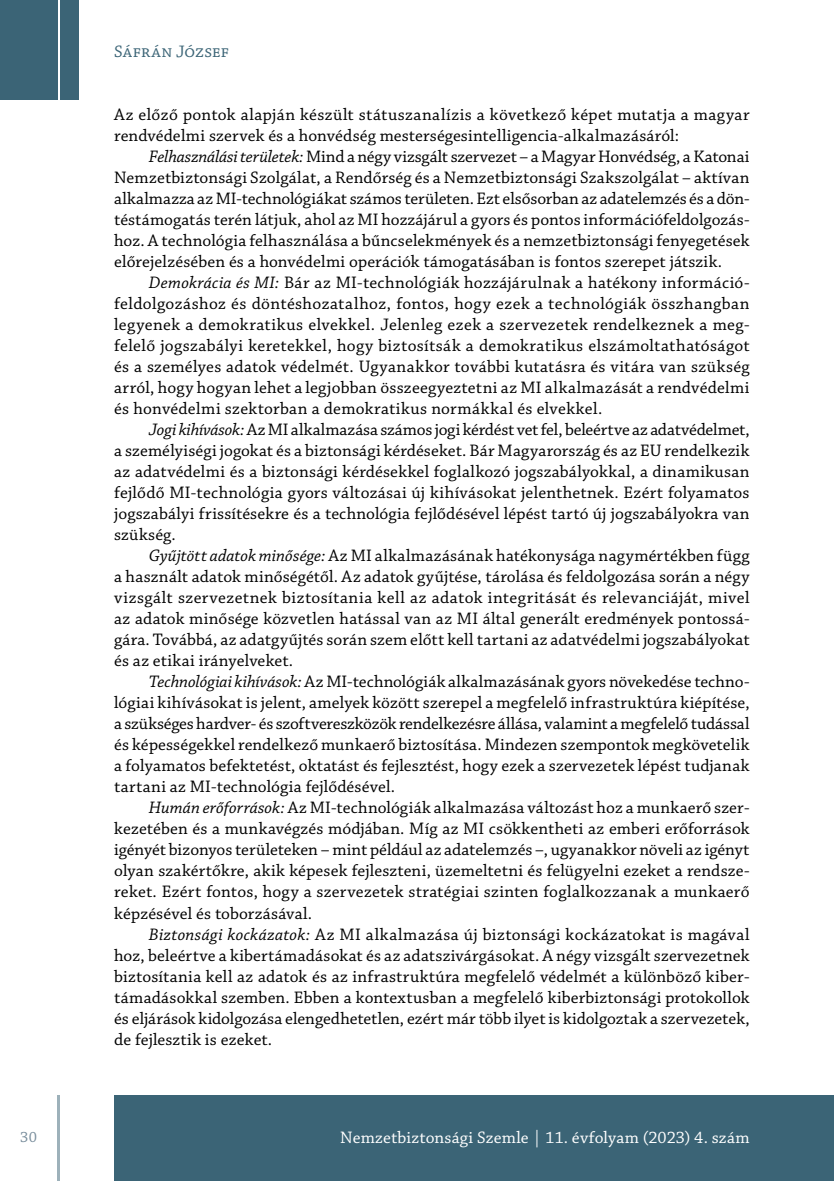
<style>
.page{position:relative;width:834px;height:1181px;background:#fff}
.page>*{position:absolute;margin:0;border:0;box-sizing:border-box;transform-origin:0 0}
.t1{font:17.5px/21px "Chaparral Pro";letter-spacing:.01em;color:#000;text-align:justify}
.t2{font:17.5px "Chaparral Pro";letter-spacing:.005em;color:#fff}
.t3{font:17.5px "Chaparral Pro";letter-spacing:.01em;color:#3b6476}
.t4{font:15.75px "Chaparral Pro";color:#778c9b}
.s1{font-style:italic}
</style>
<div class="page">
<hr style="left:57px;top:1095px;width:3px;height:86px;background:#3b6476">
<div style="left:114px;top:1095px;width:719px;height:86px;background:#3b6476"></div>
<div style="left:0;top:0;width:57px;height:99px;background:#3b6476"></div>
<div style="left:60px;top:0;width:18px;height:99px;background:#3b6476"></div>
<p class="t3" style="left:114px;top:42px;width:116px">Sáfrán József</p>
<p class="t1" style="left:114px;top:105px;width:637px">Az előző pontok alapján készült státuszanalízis a következő képet mutatja a magyar rendvédelmi szervek és a honvédség mesterségesintelligencia-alkalmazásáról:</p>
<p class="t1" style="left:114px;top:147px;width:637px;text-indent:35px"><span class="s1">Felhasználási területek:</span> Mind a négy vizsgált szervezet – a Magyar Honvédség, a Katonai Nemzetbiztonsági Szolgálat, a Rendőrség és a Nemzetbiztonsági Szakszolgálat – aktívan alkalmazza az MI-technológiákat számos területen. Ezt elsősorban az adatelemzés és a dön&shy;téstámogatás terén látjuk, ahol az MI hozzájárul a gyors és pontos információfeldolgozás&shy;hoz. A technológia felhasználása a bűncselekmények és a nemzetbiztonsági fenyegetések előrejelzésében és a honvédelmi operációk támogatásában is fontos szerepet játszik.</p>
<p class="t1" style="left:114px;top:273px;width:637px;text-indent:35px"><span class="s1">Demokrácia és MI:</span> Bár az MI-technológiák hozzájárulnak a hatékony információ&shy;feldolgozáshoz és döntéshozatalhoz, fontos, hogy ezek a technológiák összhangban legyenek a demokratikus elvekkel. Jelenleg ezek a szervezetek rendelkeznek a meg&shy;felelő jogszabályi keretekkel, hogy biztosítsák a demokratikus elszámoltathatóságot és a személyes adatok védelmét. Ugyanakkor további kutatásra és vitára van szükség arról, hogy hogyan lehet a legjobban összeegyeztetni az MI alkalmazását a rendvédelmi és honvédelmi szektorban a demokratikus normákkal és elvekkel.</p>
<p class="t1" style="left:114px;top:420px;width:637px;text-indent:35px"><span class="s1">Jogi kihívások:</span> Az MI alkalmazása számos jogi kérdést vet fel, beleértve az adatvédelmet, a személyiségi jogokat és a biztonsági kérdéseket. Bár Magyarország és az EU rendelkezik az adatvédelmi és a biztonsági kérdésekkel foglalkozó jogszabályokkal, a dinamikusan fejlődő MI-technológia gyors változásai új kihívásokat jelenthetnek. Ezért folyamatos jogszabályi frissítésekre és a technológia fejlődésével lépést tartó új jogszabályokra van szükség.</p>
<p class="t1" style="left:114px;top:546px;width:637px;text-indent:35px"><span class="s1">Gyűjtött adatok minősége:</span> Az MI alkalmazásának hatékonysága nagymértékben függ a használt adatok minőségétől. Az adatok gyűjtése, tárolása és feldolgozása során a négy vizsgált szervezetnek biztosítania kell az adatok integritását és relevanciáját, mivel az adatok minősége közvetlen hatással van az MI által generált eredmények pontossá&shy;gára. Továbbá, az adatgyűjtés során szem előtt kell tartani az adatvédelmi jogszabályokat és az etikai irányelveket.</p>
<p class="t1" style="left:114px;top:672px;width:637px;text-indent:35px"><span class="s1">Technológiai kihívások:</span> Az MI-technológiák alkalmazásának gyors növekedése techno&shy;lógiai kihívásokat is jelent, amelyek között szerepel a megfelelő infrastruktúra kiépítése, a szükséges hardver- és szoftvereszközök rendelkezésre állása, valamint a megfelelő tudással és képességekkel rendelkező munkaerő biztosítása. Mindezen szempontok megkövetelik a folyamatos befektetést, oktatást és fejlesztést, hogy ezek a szervezetek lépést tudjanak tartani az MI-technológia fejlődésével.</p>
<p class="t1" style="left:114px;top:798px;width:636px;text-indent:35px"><span class="s1">Humán erőforrások:</span> Az MI-technológiák alkalmazása változást hoz a munkaerő szer&shy;kezetében és a munkavégzés módjában. Míg az MI csökkentheti az emberi erőforrások igényét bizonyos területeken – mint például az adatelemzés –, ugyanakkor növeli az igényt olyan szakértőkre, akik képesek fejleszteni, üzemeltetni és felügyelni ezeket a rendsze&shy;reket. Ezért fontos, hogy a szervezetek stratégiai szinten foglalkozzanak a munkaerő képzésével és toborzásával.</p>
<p class="t1" style="left:114px;top:924px;width:637px;text-indent:35px"><span class="s1">Biztonsági kockázatok:</span> Az MI alkalmazása új biztonsági kockázatokat is magával hoz, beleértve a kibertámadásokat és az adatszivárgásokat. A négy vizsgált szervezetnek biztosítania kell az adatok és az infrastruktúra megfelelő védelmét a különböző kiber&shy;támadásokkal szemben. Ebben a kontextusban a megfelelő kiberbiztonsági protokollok és eljárások kidolgozása elengedhetetlen, ezért már több ilyet is kidolgoztak a szervezetek, de fejlesztik is ezeket.</p>
<p class="t4" style="left:20px;top:1128px;width:18px">30</p>
<p class="t2" style="left:340px;top:1127px;width:411px">Nemzetbiztonsági Szemle | 11. évfolyam (2023) 4. szám</p>
</div>
